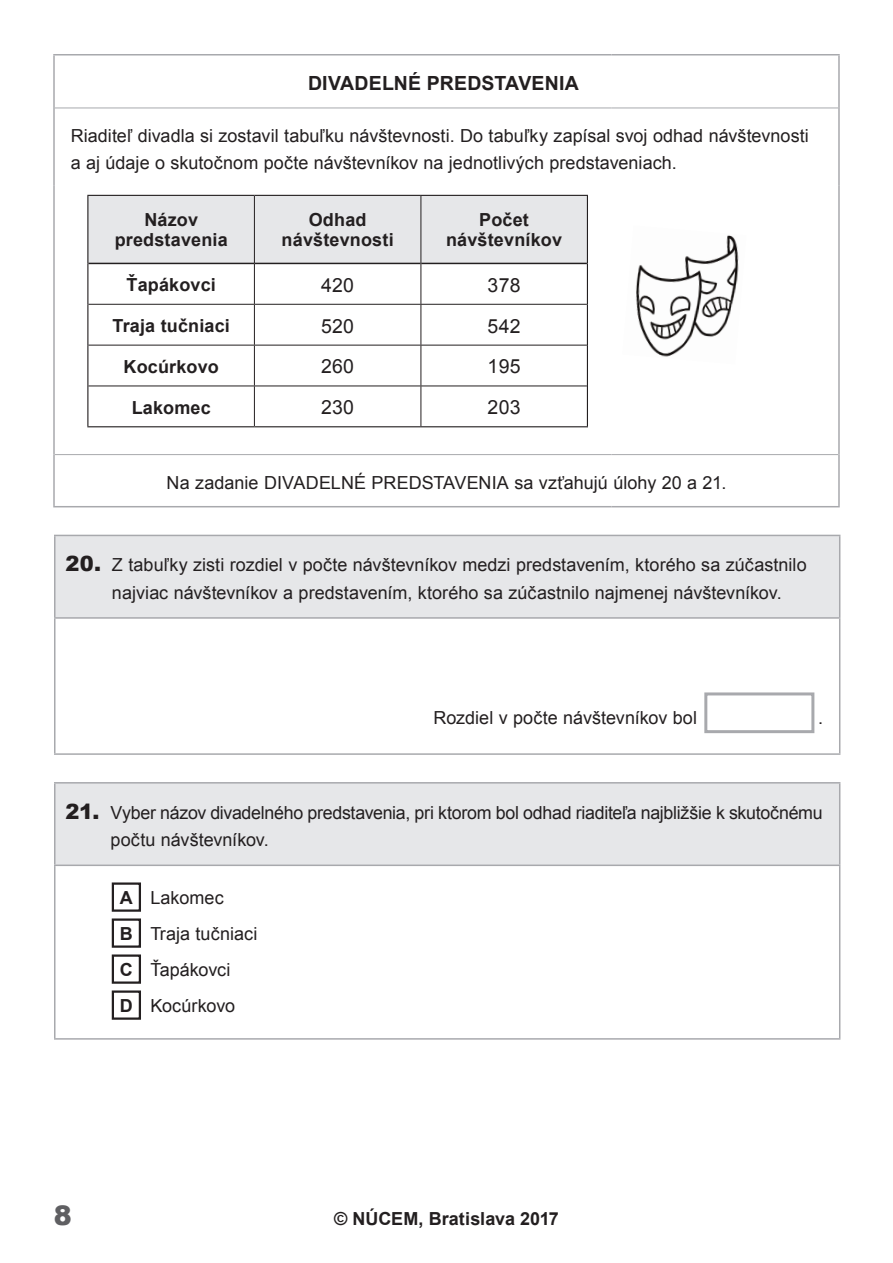
<style>
.page{position:relative;width:893px;height:1263px;background:#fff}
.page>*{position:absolute;margin:0;border:0;box-sizing:border-box;transform-origin:0 0}
.t1{font:900 27px "Arial";color:#5f5f62}
.t2{font:19.5px "Arial";letter-spacing:.01em;color:#231f20}
.t3{font:700 19.5px "Arial";letter-spacing:.005em;color:#231f20}
.t4{font:18px/27.2px "Arial";color:#231f20}
.t5{font:700 18px/20.4px "Arial";letter-spacing:.01em;color:#231f20;text-align:center}
.s1{font-weight:900;font-size:21px}
.s2{font-weight:700}
</style>
<div class="page">
<hr style="left:53px;top:54px;width:558px;height:2px;background:#a8a9ad">
<hr style="left:53px;top:56px;width:2px;height:52px;background:#a8a9ad">
<hr style="left:611px;top:54px;width:229px;height:2px;background:#a8a9ad">
<hr style="left:838px;top:56px;width:2px;height:52px;background:#a8a9ad">
<hr style="left:53px;top:108px;width:2px;height:78px;background:#a8a9ad">
<hr style="left:838px;top:108px;width:2px;height:78px;background:#a8a9ad">
<hr style="left:53px;top:186px;width:2px;height:269px;background:#a8a9ad">
<hr style="left:838px;top:186px;width:2px;height:269px;background:#a8a9ad">
<hr style="left:53px;top:455px;width:2px;height:51px;background:#a8a9ad">
<hr style="left:838px;top:455px;width:2px;height:51px;background:#a8a9ad">
<hr style="left:53px;top:506px;width:558px;height:1px;background:#a8a9ad">
<hr style="left:611px;top:506px;width:229px;height:1px;background:#a8a9ad">
<hr style="left:55px;top:108px;width:556px;height:1px;background:#a8a9ad">
<hr style="left:611px;top:108px;width:227px;height:1px;background:#a8a9ad">
<hr style="left:55px;top:454px;width:556px;height:1px;background:#a8a9ad">
<hr style="left:611px;top:454px;width:227px;height:1px;background:#a8a9ad">
<div style="left:88px;top:196px;width:499px;height:67px;background:#e6e7e9"></div>
<hr style="left:88px;top:263px;width:166px;height:1px;background:#231f20">
<hr style="left:255px;top:263px;width:166px;height:1px;background:#231f20">
<hr style="left:421px;top:263px;width:166px;height:1px;background:#231f20">
<hr style="left:87px;top:195px;width:167px;height:1px;background:#231f20">
<hr style="left:87px;top:196px;width:1px;height:67px;background:#231f20">
<hr style="left:254px;top:195px;width:167px;height:1px;background:#231f20">
<hr style="left:421px;top:195px;width:167px;height:1px;background:#231f20">
<hr style="left:587px;top:196px;width:1px;height:67px;background:#231f20">
<hr style="left:87px;top:263px;width:1px;height:41px;background:#231f20">
<hr style="left:587px;top:263px;width:1px;height:41px;background:#231f20">
<hr style="left:87px;top:304px;width:1px;height:41px;background:#231f20">
<hr style="left:587px;top:304px;width:1px;height:41px;background:#231f20">
<hr style="left:87px;top:345px;width:1px;height:41px;background:#231f20">
<hr style="left:587px;top:345px;width:1px;height:41px;background:#231f20">
<hr style="left:87px;top:386px;width:1px;height:40px;background:#231f20">
<hr style="left:587px;top:386px;width:1px;height:40px;background:#231f20">
<hr style="left:87px;top:426px;width:167px;height:1px;background:#231f20">
<hr style="left:254px;top:426px;width:167px;height:1px;background:#231f20">
<hr style="left:421px;top:426px;width:167px;height:1px;background:#231f20">
<hr style="left:88px;top:304px;width:166px;height:1px;background:#231f20">
<hr style="left:254px;top:304px;width:167px;height:1px;background:#231f20">
<hr style="left:421px;top:304px;width:166px;height:1px;background:#231f20">
<hr style="left:88px;top:345px;width:166px;height:1px;background:#231f20">
<hr style="left:254px;top:345px;width:167px;height:1px;background:#231f20">
<hr style="left:421px;top:345px;width:166px;height:1px;background:#231f20">
<hr style="left:88px;top:386px;width:166px;height:1px;background:#231f20">
<hr style="left:254px;top:386px;width:167px;height:1px;background:#231f20">
<hr style="left:421px;top:386px;width:166px;height:1px;background:#231f20">
<hr style="left:254px;top:196px;width:1px;height:67px;background:#231f20">
<hr style="left:421px;top:196px;width:1px;height:67px;background:#231f20">
<hr style="left:254px;top:263px;width:1px;height:41px;background:#231f20">
<hr style="left:421px;top:263px;width:1px;height:41px;background:#231f20">
<hr style="left:254px;top:305px;width:1px;height:40px;background:#231f20">
<hr style="left:421px;top:305px;width:1px;height:40px;background:#231f20">
<hr style="left:254px;top:345px;width:1px;height:41px;background:#231f20">
<hr style="left:421px;top:345px;width:1px;height:41px;background:#231f20">
<hr style="left:254px;top:386px;width:1px;height:40px;background:#231f20">
<hr style="left:421px;top:386px;width:1px;height:40px;background:#231f20">
<img style="left:635px;top:235px;width:104px;height:122px">
<div style="left:55px;top:535px;width:785px;height:83px;background:#e6e7e9"></div>
<hr style="left:54px;top:619px;width:2px;height:134px;background:#a8a9ad">
<hr style="left:839px;top:619px;width:1px;height:134px;background:#a8a9ad">
<hr style="left:54px;top:753px;width:786px;height:2px;background:#a8a9ad">
<hr style="left:54px;top:535px;width:786px;height:1px;background:#a8a9ad">
<hr style="left:54px;top:536px;width:2px;height:81px;background:#a8a9ad">
<hr style="left:839px;top:536px;width:1px;height:81px;background:#a8a9ad">
<hr style="left:54px;top:617px;width:786px;height:2px;background:#a8a9ad">
<svg style="left:704px;top:692px;width:111px;height:42px"></svg>
<div style="left:55px;top:783px;width:785px;height:82px;background:#e6e7e9"></div>
<hr style="left:54px;top:866px;width:1px;height:172px;background:#a8a9ad">
<hr style="left:839px;top:866px;width:1px;height:172px;background:#a8a9ad">
<hr style="left:54px;top:1038px;width:786px;height:2px;background:#a8a9ad">
<hr style="left:54px;top:782px;width:786px;height:1px;background:#a8a9ad">
<hr style="left:54px;top:783px;width:1px;height:81px;background:#a8a9ad">
<hr style="left:839px;top:783px;width:1px;height:81px;background:#a8a9ad">
<hr style="left:54px;top:864px;width:786px;height:2px;background:#a8a9ad">
<div style="left:112px;top:882px;width:29px;height:30px;border:2px solid #231f20"></div>
<div style="left:112px;top:918px;width:29px;height:30px;border:2px solid #231f20"></div>
<div style="left:112px;top:954px;width:29px;height:30px;border:2px solid #231f20"></div>
<div style="left:112px;top:990px;width:29px;height:30px;border:2px solid #231f20"></div>
<p class="t3" style="left:308px;top:70px;width:272px">DIVADELNÉ PREDSTAVEN IA</p>
<p class="t4" style="left:71px;top:122px;width:740px">Riaditeľ divadla si zostavil tabuľku návštevnosti. Do tabuľky zapísal svoj odhad návštevnosti a aj údaje o skutočnom počte návštevníkov na jednotlivých predstaveniach.</p>
<p class="t5" style="left:115px;top:210px;width:115px">Názov predstavenia</p>
<p class="t5" style="left:282px;top:210px;width:114px">Odhad návštevnosti</p>
<p class="t5" style="left:446px;top:210px;width:118px">Počet návštevníkov</p>
<p class="t5" style="left:126px;top:275px;width:91px">Ťapákovci</p>
<p class="t2" style="left:321px;top:272px;width:34px">420</p>
<p class="t2" style="left:488px;top:272px;width:34px">378</p>
<p class="t5" style="left:113px;top:316px;width:119px">Traja tučniaci</p>
<p class="t2" style="left:321px;top:313px;width:34px">520</p>
<p class="t2" style="left:488px;top:313px;width:34px">542</p>
<p class="t5" style="left:124px;top:357px;width:97px">Kocúrkovo</p>
<p class="t2" style="left:321px;top:354px;width:34px">260</p>
<p class="t2" style="left:488px;top:354px;width:34px">195</p>
<p class="t5" style="left:132px;top:398px;width:81px">Lakomec</p>
<p class="t2" style="left:321px;top:394px;width:34px">230</p>
<p class="t2" style="left:488px;top:394px;width:34px">203</p>
<p class="t4" style="left:167px;top:469px;width:561px">Na zadanie DIVADELNÉ PREDSTAVENIA sa vzťahujú úlohy 20 a 21.</p>
<p class="t4" style="left:112px;top:552px;width:696px;text-indent:-47px"><span class="s1">20.</span> Z tabuľky zisti rozdiel v počte návštevníkov medzi predstavením, ktorého sa zúčastnilo najviac návštevníkov a predstavením, ktorého sa zúčastnilo najmenej návštevníkov.</p>
<p class="t4" style="left:433px;top:704px;width:265px">Rozdiel v počte návštevníkov bol</p>
<p class="t4" style="left:818px;top:704px;width:7px">.</p>
<p class="t4" style="left:111px;top:799px;width:714px;text-indent:-45px"><span class="s1">21.</span> Vyber názov divadelného predstavenia, pri ktorom bol odhad riaditeľa najbližšie k skutočnému počtu návštevníkov.</p>
<p class="t4" style="left:120px;top:879px;width:139px;line-height:36px"><span class="s2">A</span> Lakomec<br><span class="s2">B</span> Traja tučniaci<br><span class="s2">C</span> Ťapákovci<br><span class="s2">D</span> Kocúrkovo</p>
<h1 class="t1" style="left:54px;top:1195px;width:20px">8</h1>
<p class="t5" style="left:334px;top:1209px;width:226px">© núcem, Bratislava 2017</p>
</div>
